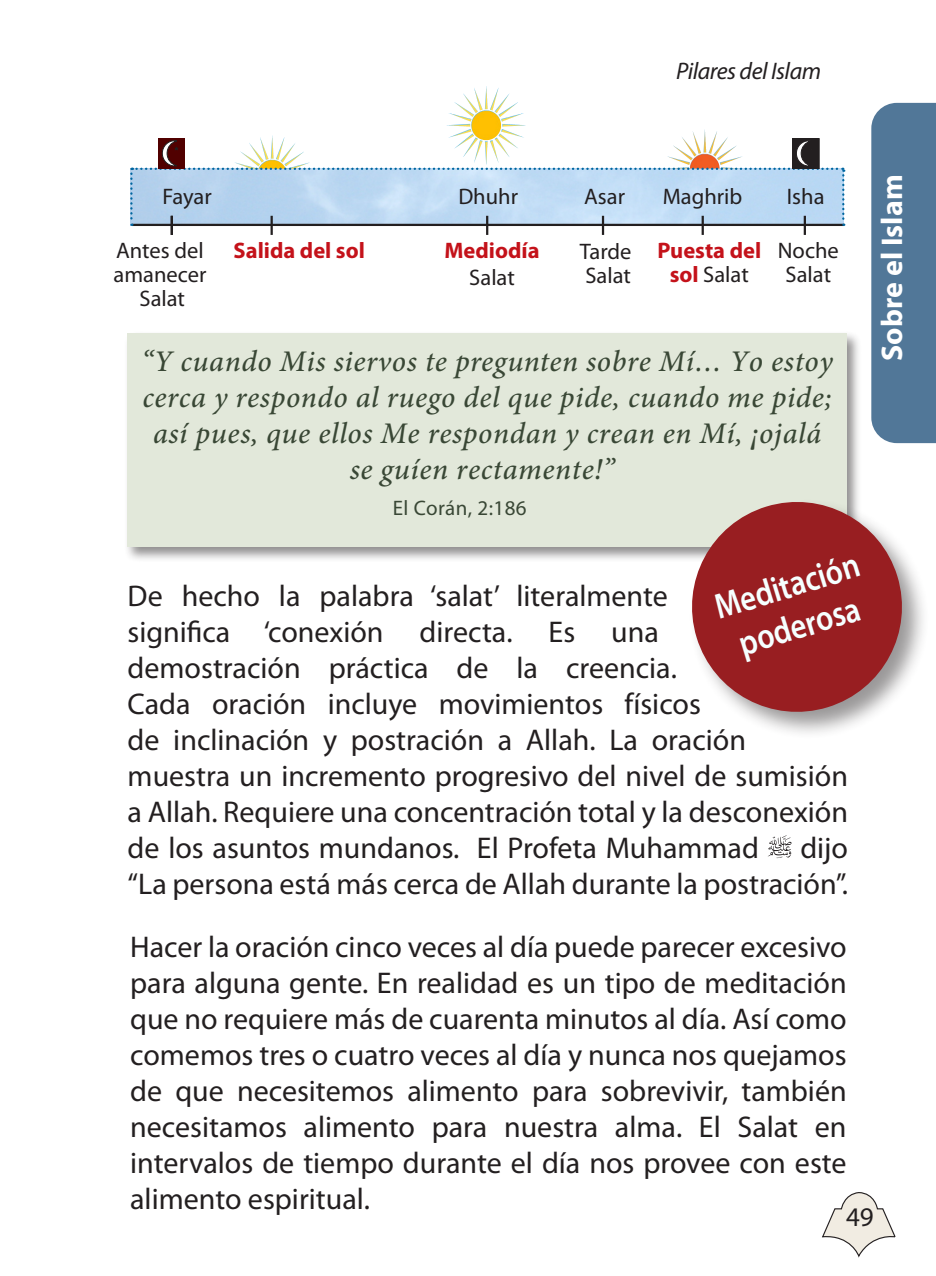
<style>
.page{position:relative;width:936px;height:1276px;background:#fff}
.page>*{position:absolute;margin:0;border:0;box-sizing:border-box;transform-origin:0 0}
.para_text{font:600 36px/42px "Myriad Pro";color:#f6ffff;text-align:center;scale:.85 1}
.running_text01{font:30px/36px "Myriad Pro";color:#231f20}
.footer_text{font:italic 500 30px/36px "Minion Pro";letter-spacing:.02em;color:#394735;text-align:center}
.t1{font:700 30px "Myriad Pro";color:#fff}
.t2{font:27px "Myriad Pro";color:#231f20}
.para_text-2{font:italic 24px "Myriad Pro";letter-spacing:-.02em;color:#231f20}
.t3{font:22.5px/24px "Myriad Pro";color:#231f20}
.t4{font:700 22.5px/27px "Myriad Pro";color:#c4121a;text-align:center}
.footer_text-2{font:21px "Myriad Pro";letter-spacing:.02em;color:#394735}
.s1{font-weight:400;color:#231f20}
</style>
<div class="page">
<svg style="left:768px;top:835px;width:23px;height:23px"></svg>
<div style="left:124px;top:330px;width:738px;height:232px;background:#231f20;opacity:.5"></div>
<div style="left:128px;top:334px;width:718px;height:213px;background:#e2e8da"></div>
<img style="left:463px;top:86px;width:46px;height:27px">
<img style="left:260px;top:135px;width:25px;height:6px">
<img style="left:682px;top:129px;width:46px;height:12px">
<div style="left:792px;top:139px;width:27px;height:30px;background:#231f20"></div>
<div style="left:792px;top:138px;width:27px;height:31px;border:1px solid #231f20"></div>
<div style="left:159px;top:138px;width:26px;height:31px;background:#510000"></div>
<svg style="left:130px;top:141px;width:714px;height:94px"></svg>
<div style="left:687px;top:497px;width:243px;height:243px;background:#231f20;opacity:.46"></div>
<svg style="left:679px;top:489px;width:235px;height:235px;fill:#981e21"></svg>
<div style="left:871px;top:103px;width:64px;height:340px;background:#517798"></div>
<svg style="left:822px;top:1192px;width:74px;height:66px"></svg>
<p class="para_text-2" style="left:676px;top:56px;width:146px">Pilares del Islam</p>
<p class="t3" style="left:162px;top:184px;width:51px">Fayar</p>
<p class="t3" style="left:458px;top:184px;width:61px">Dhuhr</p>
<p class="t3" style="left:584px;top:184px;width:42px">Asar</p>
<p class="t3" style="left:662px;top:184px;width:81px">Maghrib</p>
<p class="t3" style="left:786px;top:184px;width:39px">Isha</p>
<p class="t4" style="left:233px;top:236px;width:133px">Salida del sol</p>
<p class="t4" style="left:444px;top:236px;width:97px">Mediodía<br><span class="s1">Salat</span></p>
<p class="t3" style="left:580px;top:239px;width:53px">Tarde</p>
<p class="t3" style="left:113px;top:238px;width:94px">Antes del amanecer</p>
<p class="t3" style="left:139px;top:286px;width:47px">Salat</p>
<p class="t4" style="left:657px;top:238px;width:105px;line-height:24px">Puesta del sol <span class="s1">Salat</span></p>
<p class="t3" style="left:777px;top:238px;width:62px">Noche</p>
<p class="t3" style="left:785px;top:262px;width:47px">Salat</p>
<p class="t3" style="left:585px;top:263px;width:47px">Salat</p>
<p class="footer_text" style="left:141px;top:343px;width:693px">“Y cuando Mis siervos te pregunten sobre Mí… Yo estoy cerca y respondo al ruego del que pide, cuando me pide; así pues, que ellos Me respondan y crean en Mí, ¡ojalá se guíen rectamente!”</p>
<p class="footer_text-2" style="left:393px;top:494px;width:135px">El Corán, 2:186</p>
<p class="para_text" style="left:709px;top:586px;width:177px;rotate:-17deg">Meditación poderosa</p>
<p class="running_text01" style="left:128px;top:577px;width:722px">De hecho la palabra ‘salat’ literalmente<br>significa ‘conexión directa. Es una<br>demostración práctica de la creencia.<br>Cada oración incluye movimientos físicos<br>de inclinación y postración a Allah. La oración muestra un incremento progresivo del nivel de sumisión a Allah. Requiere una concentración total y la desconexión de los asuntos mundanos. El Profeta Muhammad</p>
<p class="running_text01" style="left:128px;top:829px;width:722px;text-align:right">dijo<br>“La persona está más cerca de Allah durante la postración”.</p>
<p class="t1" style="left:872px;top:361px;width:188px;rotate:-90deg">Sobre el Islam</p>
<p class="running_text01" style="left:130px;top:928px;width:718px;text-align:justify">Hacer la oración cinco veces al día puede parecer excesivo para alguna gente. En realidad es un tipo de meditación que no requiere más de cuarenta minutos al día. Así como comemos tres o cuatro veces al día y nunca nos quejamos de que necesitemos alimento para sobrevivir, también necesitamos alimento para nuestra alma. El Salat en intervalos de tiempo durante el día nos provee con este alimento espiritual.</p>
<p class="t2" style="left:846px;top:1200px;width:29px">49</p>
</div>
